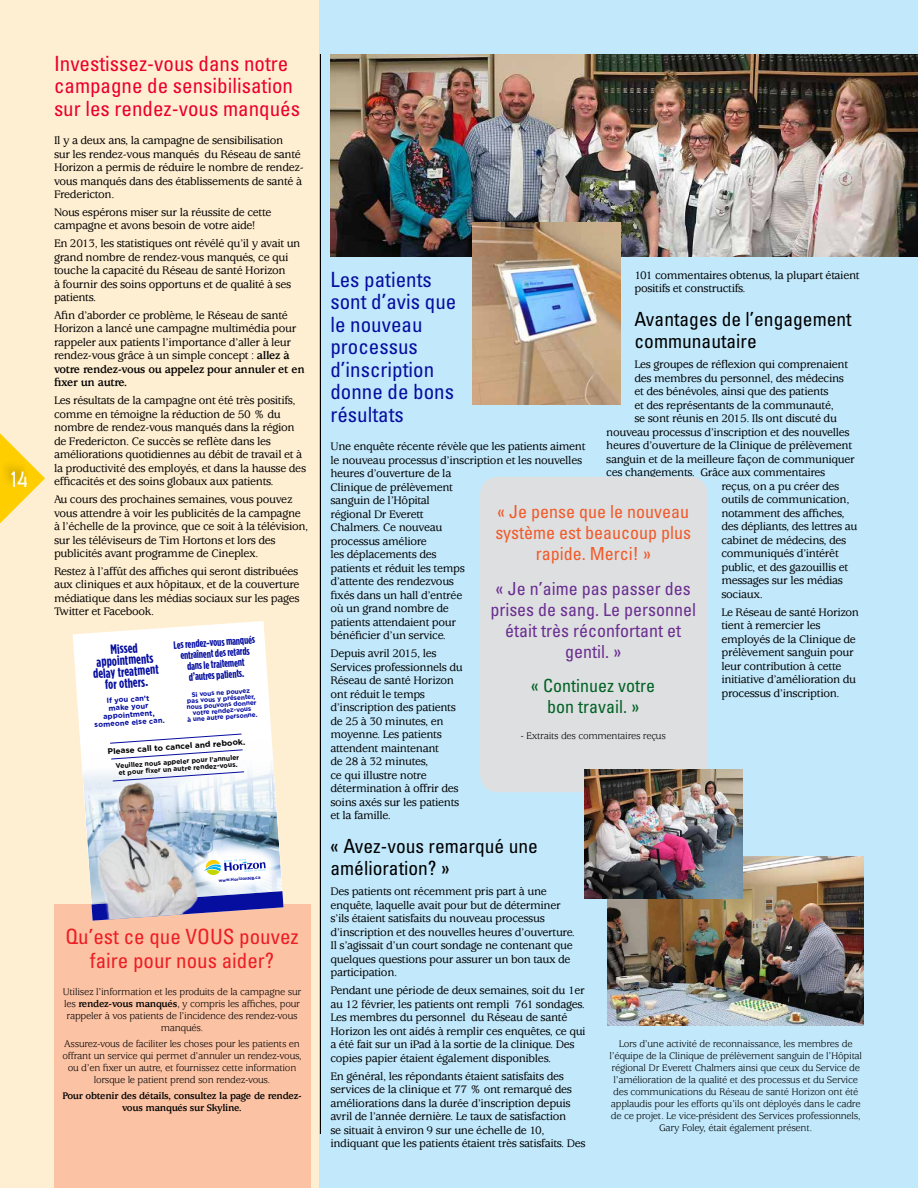
<style>
.page{position:relative;width:918px;height:1188px;background:#fff}
.page>*{position:absolute;margin:0;border:0;box-sizing:border-box;transform-origin:0 0}
.t1{font:700 24px "Rawengulk";color:#fff}
.t2{font:condensed 21px/22.5px "Univers";color:#060e9f}
.t3{font:condensed 21px/22.5px "Univers";color:#eb0029}
.t4{font:condensed 21px/24px "Univers";color:#ed1d24;text-align:center}
.t5{font:condensed 19.5px/22.5px "Univers";color:#000}
.t6{font:condensed 18px/21px "Univers";color:#6a2e91;text-align:center}
.t7{font:condensed 18px/21px "Univers";color:#f15a29;text-align:center}
.t8{font:condensed 18px/21px "Univers";color:#006225;text-align:center}
.t9{font:700 13.5px/11.6px "Gotham Condensed";color:#060e9f;text-align:center}
.t10{font:500 12px/13.5px "Usherwood";letter-spacing:-.025em;color:#000}
.t11{font:700 10.8px/10.9px "Gotham Condensed";color:#060e9f;text-align:center}
.t12{font:10.5px/12px "Usherwood";letter-spacing:-.025em;color:#000;text-align:center}
.t13{font:700 10.5px/12px "Usherwood";letter-spacing:-.025em;color:#000;text-align:center}
.t14{font:700 7.95px "Gotham";color:#000;scale:1.04 1}
.t15{font:700 7.35px/7.8px "Gotham";color:#060e9f;text-align:center}
.t16{font:700 6.75px/6.9px "Gotham";color:#000;text-align:center}
.t17{font:700 6.45px/6.1px "Gotham";color:#060e9f;text-align:center}
.t18{font:700 4.35px "Gotham";color:#060e9f}
.s1{font-weight:700}
</style>
<div class="page">
<div style="left:0;top:0;width:320px;height:1188px;background:#ffefd2"></div>
<div style="left:320px;top:0;width:598px;height:1188px;background:#c1e8fb"></div>
<div style="left:54px;top:904px;width:256px;height:284px;background:#fbc2a4"></div>
<img style="left:608px;top:856px;width:256px;height:170px">
<img style="left:331px;top:54px;width:587px;height:202px">
<img style="left:472px;top:223px;width:149px;height:182px">
<hr style="left:320px;top:54px;width:1px;height:1080px;background:#000">
<svg style="left:73px;top:621px;width:192px;height:130px;fill:#fff"></svg>
<img style="left:81px;top:739px;width:8px;height:126px">
<svg style="left:89px;top:633px;width:195px;height:288px;background:#dcdde5"></svg>
<svg style="left:0;top:433px;width:45px;height:91px"></svg>
<div style="left:0;top:459px;width:30px;height:30px;background:#000;opacity:.37"></div>
<div style="left:480px;top:477px;width:228px;height:315px;background:#dedfe0;border-radius:18px"></div>
<img style="left:585px;top:770px;width:157px;height:128px">
<h1 class="t1" style="left:11px;top:465px;width:19px">14</h1>
<h2 class="t3" style="left:54px;top:52px;width:248px">Investissez-vous dans notre campagne de sensibilisation sur les rendez-vous manqués</h2>
<p class="t10" style="left:54px;top:134px;width:251px">Il y a deux ans, la campagne de sensibilisation<br>sur les rendez-vous manqués du Réseau de santé Horizon a permis de réduire le nombre de rendez&shy;vous manqués dans des établissements de santé à Fredericton.</p>
<p class="t10" style="left:54px;top:206px;width:219px">Nous espérons miser sur la réussite de cette campagne et avons besoin de votre aide!</p>
<p class="t10" style="left:54px;top:237px;width:248px">En 2013, les statistiques ont révélé qu’il y avait un grand nombre de rendez-vous manqués, ce qui touche la capacité du Réseau de santé Horizon<br>à fournir des soins opportuns et de qualité à ses patients.</p>
<p class="t10" style="left:54px;top:309px;width:252px">Afin d’aborder ce problème, le Réseau de santé Horizon a lancé une campagne multimédia pour rappeler aux patients l’importance d’aller à leur rendez-vous grâce à un simple concept : <span class="s1">allez à votre rendez-vous ou appelez pour annuler et en fixer un autre.</span></p>
<p class="t10" style="left:54px;top:394px;width:254px">Les résultats de la campagne ont été très positifs, comme en témoigne la réduction de 50 % du nombre de rendez-vous manqués dans la région de Fredericton. Ce succès se reflète dans les améliorations quotidiennes au débit de travail et à la productivité des employés, et dans la hausse des efficacités et des soins globaux aux patients.</p>
<p class="t10" style="left:54px;top:493px;width:256px">Au cours des prochaines semaines, vous pouvez vous attendre à voir les publicités de la campagne à l’échelle de la province, que ce soit à la télévision, sur les téléviseurs de Tim Hortons et lors des publicités avant programme de Cineplex.</p>
<p class="t10" style="left:54px;top:565px;width:247px;text-align:justify">Restez à l’affût des affiches qui seront distribuées aux cliniques et aux hôpitaux, et de la couverture médiatique dans les médias sociaux sur les pages Twitter et Facebook.</p>
<p class="t9" style="left:91px;top:645px;width:67px;rotate:-4deg">Missed appointments delay treatment for others.</p>
<p class="t11" style="left:173px;top:639px;width:83px;rotate:-4deg">Les rendez-vous manqués entraînent des retards dans le traitement d’autres patients.</p>
<p class="t15" style="left:93px;top:698px;width:72px;rotate:-4deg">If you can’t<br>make your appointment, someone else can.</p>
<p class="t17" style="left:186px;top:692px;width:72px;rotate:-4deg">Si vous ne pouvez pas vous y présenter, nous pouvons donner votre rendez-vous<br>à une autre personne.</p>
<p class="t14" style="left:107px;top:747px;width:134px;rotate:-4deg">Please call to cancel and rebook.</p>
<p class="t16" style="left:116px;top:762px;width:125px;rotate:-4deg">Veuillez nous appeler pour l’annuler et pour fi xer un autre rendez-vous.</p>
<p class="t18" style="left:219px;top:878px;width:43px;rotate:-4deg">www.HorizonNB.ca</p>
<h2 class="t4" style="left:65px;top:924px;width:235px">Qu’est ce que VOUS pouvez faire pour nous aider?</h2>
<p class="t12" style="left:63px;top:986px;width:240px">Utilisez l’information et les produits de la campagne sur les <span class="s1">rendez-vous manqués</span>, y compris les affiches, pour rappeler à vos patients de l’incidence des rendez-vous manqués.</p>
<p class="t12" style="left:62px;top:1038px;width:241px">Assurez-vous de faciliter les choses pour les patients en offrant un service qui permet d’annuler un rendez-vous, ou d’en fixer un autre, et fournissez cette information lorsque le patient prend son rendez-vous.</p>
<p class="t13" style="left:62px;top:1090px;width:241px">Pour obtenir des détails, consultez la page de rendez&shy;vous manqués sur Skyline.</p>
<p class="t10" style="left:634px;top:268px;width:227px">101 commentaires obtenus, la plupart étaient positifs et constructifs.</p>
<h3 class="t5" style="left:634px;top:307px;width:219px">Avantages de l’engagement communautaire</h3>
<p class="t10" style="left:634px;top:358px;width:215px">Les groupes de réflexion qui comprenaient</p>
<p class="t10" style="left:634px;top:372px;width:211px">des membres du personnel, des médecins</p>
<p class="t10" style="left:634px;top:385px;width:196px">et des bénévoles, ainsi que des patients</p>
<p class="t10" style="left:634px;top:399px;width:201px">et des représentants de la communauté,</p>
<p class="t10" style="left:634px;top:412px;width:204px">se sont réunis en 2015. Ils ont discuté du</p>
<p class="t10" style="left:606px;top:426px;width:245px">nouveau processus d’inscription et des nouvelles</p>
<p class="t10" style="left:606px;top:439px;width:247px">heures d’ouverture de la Clinique de prélèvement</p>
<p class="t10" style="left:606px;top:453px;width:250px">sanguin et de la meilleure façon de communiquer</p>
<p class="t10" style="left:606px;top:466px;width:221px">ces changements. Grâce aux commentaires</p>
<p class="t10" style="left:721px;top:480px;width:119px">reçus, on a pu créer des</p>
<p class="t10" style="left:721px;top:493px;width:130px">outils de communication,</p>
<p class="t10" style="left:721px;top:507px;width:125px">notamment des affiches,</p>
<p class="t10" style="left:721px;top:520px;width:137px">des dépliants, des lettres au</p>
<p class="t10" style="left:721px;top:534px;width:126px">cabinet de médecins, des</p>
<p class="t10" style="left:721px;top:547px;width:119px">communiqués d’intérêt</p>
<p class="t10" style="left:721px;top:561px;width:128px">public, et des gazouillis et</p>
<p class="t10" style="left:721px;top:574px;width:123px">messages sur les médias</p>
<p class="t10" style="left:721px;top:588px;width:43px">sociaux.</p>
<p class="t10" style="left:721px;top:605px;width:139px">Le Réseau de santé Horizon tient à remercier les employés de la Clinique de prélèvement sanguin pour leur contribution à cette initiative d’amélioration du processus d’inscription.</p>
<h2 class="t2" style="left:330px;top:268px;width:127px">Les patients sont d’avis que le nouveau processus d’inscription donne de bons résultats</h2>
<p class="t10" style="left:330px;top:440px;width:257px">Une enquête récente révèle que les patients aiment le nouveau processus d’inscription et les nouvelles heures d’ouverture de la<br>Clinique de prélèvement<br>sanguin de l’Hôpital<br>régional Dr Everett<br>Chalmers. Ce nouveau<br>processus améliore<br>les déplacements des<br>patients et réduit les temps<br>d’attente des rendezvous<br>fixés dans un hall d’entrée<br>où un grand nombre de<br>patients attendaient pour<br>bénéficier d’un service.</p>
<p class="t10" style="left:330px;top:647px;width:134px">Depuis avril 2015, les<br>Services professionnels du<br>Réseau de santé Horizon ont réduit le temps d’inscription des patients de 25 à 30 minutes, en moyenne. Les patients attendent maintenant<br>de 28 à 32 minutes,<br>ce qui illustre notre détermination à offrir des soins axés sur les patients et la famille.</p>
<h3 class="t5" style="left:330px;top:834px;width:209px">« Avez-vous remarqué une amélioration? »</h3>
<p class="t10" style="left:330px;top:885px;width:246px">Des patients ont récemment pris part à une enquête, laquelle avait pour but de déterminer s’ils étaient satisfaits du nouveau processus d’inscription et des nouvelles heures d’ouverture.<br>Il s’agissait d’un court sondage ne contenant que quelques questions pour assurer un bon taux de participation.</p>
<p class="t10" style="left:330px;top:984px;width:257px">Pendant une période de deux semaines, soit du 1er au 12 février, les patients ont rempli 761 sondages.<br>Les membres du personnel du Réseau de santé Horizon les ont aidés à remplir ces enquêtes, ce qui a été fait sur un iPad à la sortie de la clinique. Des copies papier étaient également disponibles.</p>
<p class="t10" style="left:330px;top:1069px;width:257px">En général, les répondants étaient satisfaits des services de la clinique et 77 % ont remarqué des améliorations dans la durée d’inscription depuis avril de l’année dernière. Le taux de satisfaction<br>se situait à environ 9 sur une échelle de 10, indiquant que les patients étaient très satisfaits. Des</p>
<h3 class="t7" style="left:495px;top:501px;width:197px">« Je pense que le nouveau système est beaucoup plus rapide. Merci! »</h3>
<h3 class="t6" style="left:490px;top:578px;width:207px">« Je n’aime pas passer des prises de sang. Le personnel était très réconfortant et gentil. »</h3>
<h3 class="t8" style="left:531px;top:675px;width:125px">« Continuez votre bon travail. »</h3>
<p class="t12" style="left:521px;top:730px;width:147px">- Extraits des commentaires reçus</p>
<p class="t12" style="left:609px;top:1038px;width:254px">Lors d’une activité de reconnaissance, les membres de l’équipe de la Clinique de prélèvement sanguin de l’Hôpital régional Dr Everett Chalmers ainsi que ceux du Service de l’amélioration de la qualité et des processus et du Service des communications du Réseau de santé Horizon ont été applaudis pour les efforts qu’ils ont déployés dans le cadre de ce projet. Le vice-président des Services professionnels, Gary Foley, était également présent.</p>
</div>
